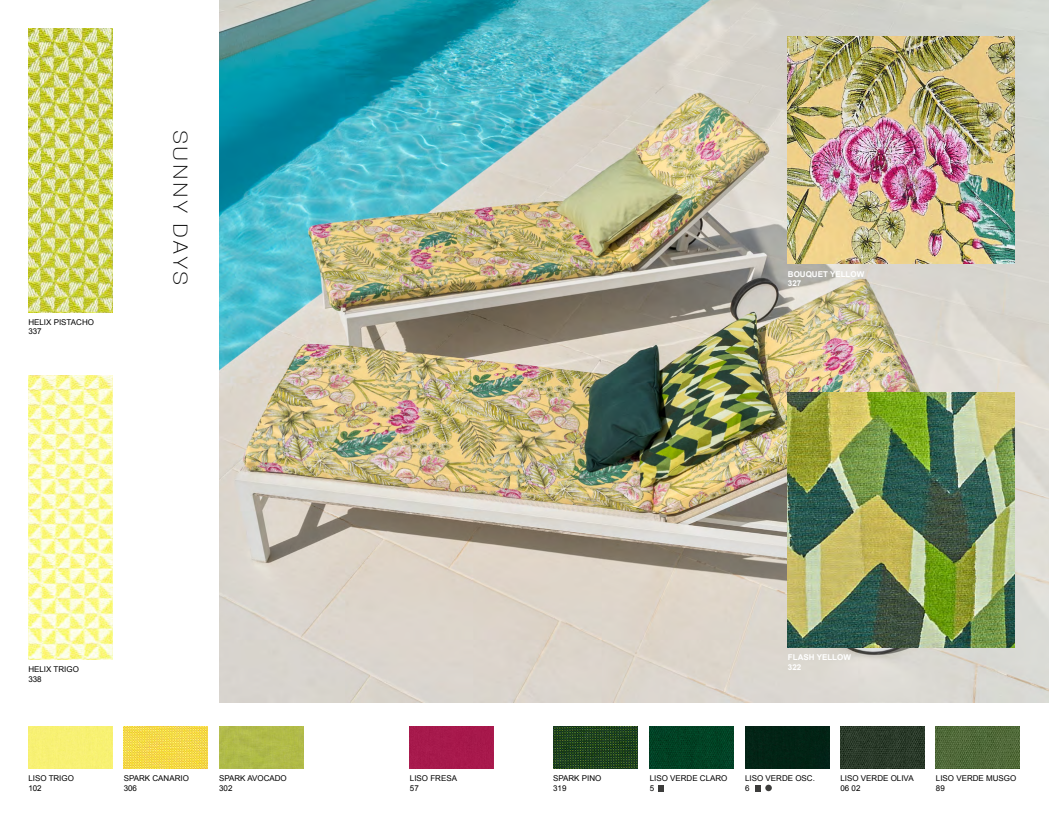
<style>
.page{position:relative;width:1049px;height:823px;background:#fff}
.page>*{position:absolute;margin:0;border:0;box-sizing:border-box;transform-origin:0 0}
.t1{font:300 18px "Cooper Hewitt";letter-spacing:.1em;color:#000;scale:1.33 1}
.t2{font:8px/9.6px "Arial";color:#000}
.t3{font:700 8px/9.6px "Arial";color:#fff}
</style>
<div class="page">
<img style="left:219px;top:0;width:830px;height:702px">
<div style="left:765px;top:784px;width:7px;height:6px;background:#3c3c3b;border-radius:50%"></div>
<svg style="left:658px;top:785px;width:6px;height:5px"></svg>
<svg style="left:755px;top:785px;width:5px;height:5px"></svg>
<img style="left:28px;top:28px;width:84px;height:284px">
<img style="left:28px;top:375px;width:84px;height:284px">
<div style="left:219px;top:726px;width:84px;height:42px;background:#b1bb4a"></div>
<div style="left:410px;top:726px;width:84px;height:42px;background:#a7194c"></div>
<div style="left:28px;top:726px;width:84px;height:42px;background:#f8f173"></div>
<img style="left:124px;top:726px;width:84px;height:42px">
<img style="left:788px;top:37px;width:227px;height:227px">
<img style="left:788px;top:392px;width:227px;height:255px">
<div style="left:745px;top:726px;width:84px;height:42px;background:#022315"></div>
<img style="left:936px;top:726px;width:84px;height:42px">
<img style="left:650px;top:726px;width:84px;height:42px">
<img style="left:553px;top:726px;width:84px;height:42px">
<img style="left:840px;top:726px;width:84px;height:42px">
<p class="t2" style="left:28px;top:317px;width:67px">HELIX PISTACHO<br>337</p>
<h1 class="t1" style="left:191px;top:130px;width:118px;rotate:90deg">SUNNY DAYS</h1>
<p class="t3" style="left:788px;top:269px;width:78px">BOUQUET YELLOW<br>327</p>
<p class="t2" style="left:28px;top:664px;width:52px">HELIX TRIGO<br>338</p>
<p class="t2" style="left:28px;top:773px;width:47px">LISO TRIGO<br>102</p>
<p class="t2" style="left:410px;top:773px;width:49px">LISO FRESA<br>57</p>
<p class="t2" style="left:124px;top:773px;width:67px">SPARK CANARIO<br>306</p>
<p class="t2" style="left:219px;top:773px;width:69px">SPARK AVOCADO<br>302</p>
<p class="t3" style="left:788px;top:652px;width:64px">FLASH YELLOW<br>322</p>
<p class="t2" style="left:553px;top:773px;width:50px">SPARK PINO<br>319</p>
<p class="t2" style="left:745px;top:773px;width:71px">LISO VERDE OSC.<br>6</p>
<p class="t2" style="left:840px;top:773px;width:75px">LISO VERDE OLIVA<br>06 02</p>
<p class="t2" style="left:936px;top:773px;width:82px">LISO VERDE MUSGO<br>89</p>
<p class="t2" style="left:650px;top:773px;width:79px">LISO VERDE CLARO<br>5</p>
</div>
